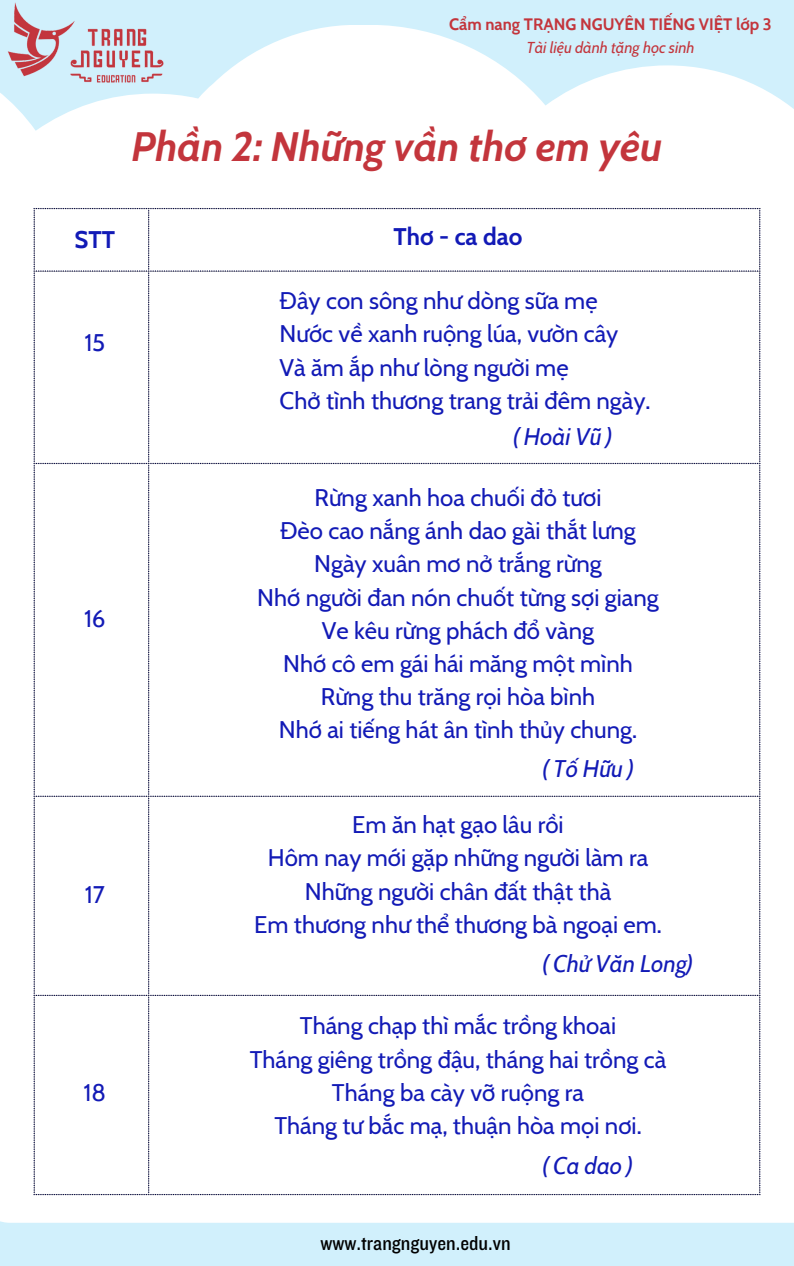
<style>
.page{position:relative;width:794px;height:1266px;background:#fff}
.page>*{position:absolute;margin:0;border:0;box-sizing:border-box;transform-origin:0 0}
.t1{font:italic 700 40.95px "Cabin";color:#c3353c}
.t2{font:24px "Cabin";color:#121ab6}
.t3{font:italic 24px "Cabin";color:#121ab6}
.t4{font:700 24px "Cabin";color:#121ab6}
.t5{font:21px "Knockout 30";color:#000}
.t6{font:700 16.5px "Cabin";color:#c3353c}
.t7{font:italic 15.75px "Cabin";color:#c3353c}
</style>
<div class="page">
<div style="left:0;top:0;width:793px;height:1266px;background:#d1f0fc"></div>
<svg style="left:0;top:25px;width:793px;height:317px;fill:#fff"></svg>
<div style="left:0;top:342px;width:793px;height:880px;background:#fff"></div>
<img style="left:7px;top:2px;width:157px;height:84px">
<div style="left:34px;top:208px;width:115px;height:987px;background:#fff"></div>
<div style="left:150px;top:208px;width:610px;height:987px;background:#fff"></div>
<p class="t6" style="left:449px;top:14px;width:324px">Cẩm nang TRẠNG NGUYÊN TIẾNG VIỆT lớp 3</p>
<p class="t7" style="left:526px;top:38px;width:169px">Tài liệu dành tặng học sinh</p>
<p class="t1" style="left:131px;top:122px;width:532px">Phần 2: Những vần thơ em yêu</p>
<p class="t4" style="left:74px;top:225px;width:42px">STT</p>
<p class="t2" style="left:84px;top:327px;width:22px">15</p>
<p class="t2" style="left:84px;top:604px;width:23px">16</p>
<p class="t2" style="left:85px;top:880px;width:21px">17</p>
<p class="t2" style="left:84px;top:1077px;width:24px">18</p>
<p class="t4" style="left:393px;top:222px;width:130px">Thơ - ca dao</p>
<p class="t2" style="left:279px;top:286px;width:319px">Đây con sông như dòng sữa mẹ</p>
<p class="t2" style="left:279px;top:319px;width:340px">Nước về xanh ruộng lúa, vườn cây</p>
<p class="t2" style="left:279px;top:352px;width:290px">Và ăm ắp như lòng người mẹ</p>
<p class="t2" style="left:279px;top:385px;width:372px">Chở tình thương trang trải đêm ngày.</p>
<p class="t3" style="left:512px;top:422px;width:102px">( Hoài Vũ )</p>
<p class="t2" style="left:314px;top:483px;width:288px">Rừng xanh hoa chuối đỏ tươi</p>
<p class="t2" style="left:280px;top:516px;width:357px">Đèo cao nắng ánh dao gài thắt lưng</p>
<p class="t2" style="left:314px;top:549px;width:289px">Ngày xuân mơ nở trắng rừng</p>
<p class="t2" style="left:257px;top:582px;width:403px">Nhớ người đan nón chuốt từng sợi giang</p>
<p class="t2" style="left:321px;top:615px;width:274px">Ve kêu rừng phách đổ vàng</p>
<p class="t2" style="left:283px;top:649px;width:351px">Nhớ cô em gái hái măng một mình</p>
<p class="t2" style="left:321px;top:682px;width:276px">Rừng thu trăng rọi hòa bình</p>
<p class="t2" style="left:278px;top:715px;width:360px">Nhớ ai tiếng hát ân tình thủy chung.</p>
<p class="t3" style="left:541px;top:753px;width:94px">(TốHữu)</p>
<p class="t2" style="left:352px;top:810px;width:213px">Em ăn hạt gạo lâu rồi</p>
<p class="t2" style="left:267px;top:843px;width:382px">Hôm nay mới gặp những người làm ra</p>
<p class="t2" style="left:304px;top:876px;width:308px">Những người chân đất thật thà</p>
<p class="t2" style="left:254px;top:909px;width:409px">Em thương như thể thương bà ngoại em.</p>
<p class="t3" style="left:541px;top:948px;width:153px">( Chử Văn Long)</p>
<p class="t2" style="left:300px;top:1011px;width:317px">Tháng chạp thì mắc trồng khoai</p>
<p class="t2" style="left:249px;top:1044px;width:418px">Tháng giêng trồng đậu, tháng hai trồng cà</p>
<p class="t2" style="left:332px;top:1077px;width:253px">Tháng ba cày vỡ ruộng ra</p>
<p class="t2" style="left:274px;top:1111px;width:368px">Tháng tư bắc mạ, thuận hòa mọi nơi.</p>
<p class="t3" style="left:541px;top:1150px;width:93px">(Cadao)</p>
<p class="t5" style="left:320px;top:1229px;width:192px">www.trangnguyen.edu.vn</p>
</div>
